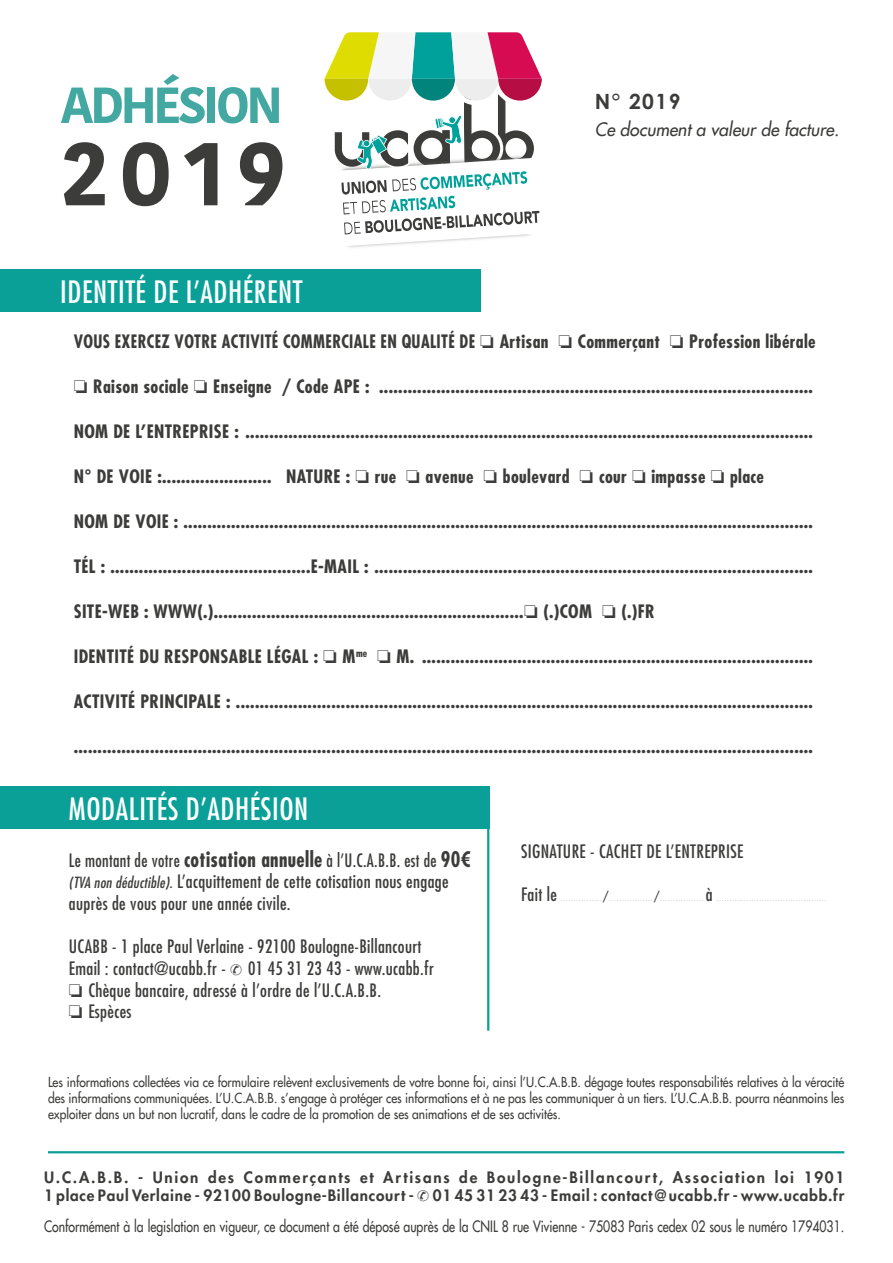
<style>
.page{position:relative;width:893px;height:1263px;background:#fff}
.page>*{position:absolute;margin:0;border:0;box-sizing:border-box;transform-origin:0 0}
.t1{font:700 90px "Kohinoor Devanagari";color:#3c3c3b}
.t2{font:700 50.55px "Kohinoor Devanagari";letter-spacing:-.075em;color:#44a8a2}
.t3{font:condensed 30px "Futura LT";letter-spacing:.02em;color:#fefefe}
.t4{font:condensed 30px "Futura LT";letter-spacing:.02em;color:#fff}
.t5{font:700 21px "Century Gothic";color:#3c3c3b}
.t6{font:700 condensed 18px "Futura LT";letter-spacing:.02em;color:#3c3c3b}
.t7{font:condensed 18px/21.6px "Futura LT";letter-spacing:.02em;color:#3c3c3b}
.t8{font:condensed 18px/21.6px "Futura LT";letter-spacing:.02em;color:#3c3c3b;scale:.94 1}
.t9{font:700 condensed 18px "Futura LT";letter-spacing:.02em;color:#3c3c3b;scale:.92 1}
.t10{font:italic 18px "Futura LT";color:#3c3c3b}
.t11{font:800 15.3px/18.3px "Futura LT";letter-spacing:.05em;color:#3c3c3b}
.t12{font:15.3px "Futura LT";color:#3c3c3b;scale:.8 1}
.t13{font:13.5px/16.2px "Futura LT";color:#3c3c3b;text-align:justify;scale:.89 1}
.t14{font:12px "Futura LT";color:#3c3c3b}
.t15{font:italic 4.5px "Futura LT";color:#3c3c3b}
.s1{font-weight:700;font-size:21px}
.s2{font-style:italic;font-size:15px}
</style>
<div class="page">
<div style="left:0;top:786px;width:489px;height:43px;background:#0aa098"></div>
<div style="left:0;top:269px;width:481px;height:43px;background:#0aa098"></div>
<hr style="left:48px;top:1151px;width:796px;height:2px;background:#0aa098">
<hr style="left:487px;top:787px;width:2px;height:244px;background:#0aa098">
<svg style="left:324px;top:32px;width:218px;height:215px"></svg>
<h2 class="t2" style="left:60px;top:60px;width:224px">ADHÉSION</h2>
<h1 class="t1" style="left:60px;top:93px;width:228px">2019</h1>
<h3 class="t3" style="left:60px;top:274px;width:244px">IDENTITÉ DE L’ADHÉRENT</h3>
<p class="t5" style="left:595px;top:88px;width:87px">N° 2019</p>
<p class="t10" style="left:595px;top:118px;width:246px">Ce document a valeur de facture.</p>
<p class="t9" style="left:74px;top:330px;width:808px">VOUS EXERCEZ VOTRE ACTIVITÉ COMMERCIALE EN QUALITÉ DE □ Artisan □ Commerçant □ Profession libérale</p>
<p class="t6" style="left:74px;top:375px;width:741px">□ Raison sociale □ Enseigne / Code APE : ...........................................................................................</p>
<p class="t6" style="left:74px;top:420px;width:741px">NOM DE L’ENTREPRISE : .......................................................................................................................</p>
<p class="t6" style="left:74px;top:465px;width:692px">N° DE VOIE :....................... NATURE : □ rue □ avenue □ boulevard □ cour □ impasse □ place</p>
<p class="t6" style="left:74px;top:510px;width:741px">NOM DE VOIE : ....................................................................................................................................</p>
<p class="t6" style="left:74px;top:555px;width:741px">TÉL : ..........................................E-MAIL : ............................................................................................</p>
<p class="t6" style="left:74px;top:600px;width:583px">SITE-WEB : WWW(.).................................................................□ (.)COM □ (.)FR</p>
<p class="t6" style="left:74px;top:645px;width:741px">IDENTITÉ DU RESPONSABLE LÉGAL : □ M<sup>me</sup> □ M. ..................................................................................</p>
<p class="t6" style="left:74px;top:690px;width:741px">ACTIVITÉ PRINCIPALE : .........................................................................................................................</p>
<p class="t6" style="left:74px;top:735px;width:741px">...........................................................................................................................................................</p>
<h3 class="t4" style="left:69px;top:791px;width:241px">MODALITÉS D’ADHÉSION</h3>
<p class="t8" style="left:69px;top:849px;width:429px">Le montant de votre <span class="s1">cotisation annuelle</span> à l’U.C.A.B.B. est de <span class="s1">90€ </span><span class="s2">(TVA non déductible).</span> L’acquittement de cette cotisation nous engage auprès de vous pour une année civile.</p>
<p class="t7" style="left:69px;top:936px;width:366px">UCABB - 1 place Paul Verlaine - 92100 Boulogne-Billancourt<br>Email : contact@ucabb.fr - 01 45 31 23 43 - www.ucabb.fr</p>
<p class="t7" style="left:69px;top:979px;width:314px">□ Chèque bancaire, adressé à l’ordre de l’U.C.A.B.B.</p>
<p class="t7" style="left:69px;top:1000px;width:64px">□ Espèces</p>
<p class="t7" style="left:521px;top:840px;width:224px">SIGNATURE - CACHET DE L’ENTREPRISE</p>
<p class="t7" style="left:521px;top:884px;width:37px">Fait le</p>
<p class="t15" style="left:561px;top:897px;width:42px">. . . . . . . . . . . . . . . .</p>
<p class="t14" style="left:602px;top:889px;width:8px">/</p>
<p class="t15" style="left:609px;top:897px;width:44px">. . . . . . . . . . . . . . . . .</p>
<p class="t14" style="left:654px;top:889px;width:8px">/</p>
<p class="t15" style="left:660px;top:897px;width:44px">. . . . . . . . . . . . . . . . .</p>
<p class="t7" style="left:706px;top:884px;width:8px">à</p>
<p class="t15" style="left:717px;top:897px;width:111px">. . . . . . . . . .. . . . . . . . . . . . . . . . . . . . . . . . . . . . . . . . .</p>
<p class="t13" style="left:48px;top:1073px;width:896px">Les informations collectées via ce formulaire relèvent exclusivements de votre bonne foi, ainsi l’U.C.A.B.B. dégage toutes responsabilités relatives à la véracité des informations communiquées. L’U.C.A.B.B. s’engage à protéger ces informations et à ne pas les communiquer à un tiers. L’U.C.A.B.B. pourra néanmoins les exploiter dans un but non lucratif, dans le cadre de la promotion de ses animations et de ses activités.</p>
<p class="t11" style="left:44px;top:1167px;width:802px">U.C.A.B.B. - Union des Commerçants et Artisans de Boulogne-Billancourt, Association loi 1901<br>1 place Paul Verlaine - 92100 Boulogne-Billancourt - 01 45 31 23 43 - Email : contact@ucabb.fr - www.ucabb.fr</p>
<p class="t12" style="left:44px;top:1216px;width:1002px">Conformément à la legislation en vigueur, ce document a été déposé auprès de la CNIL 8 rue Vivienne - 75083 Paris cedex 02 sous le numéro 1794031.</p>
</div>
